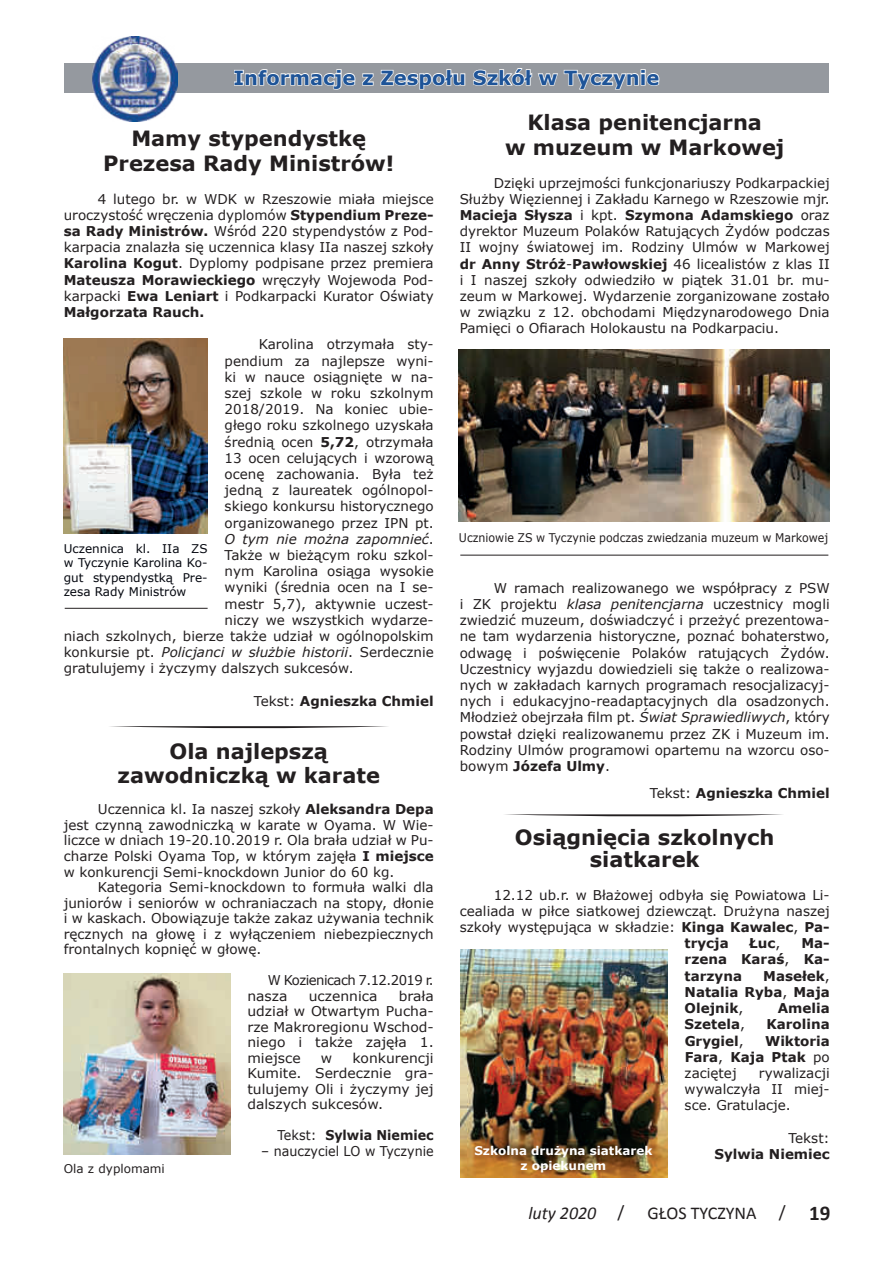
<style>
.page{position:relative;width:893px;height:1263px;background:#fff}
.page>*{position:absolute;margin:0;border:0;box-sizing:border-box;transform-origin:0 0}
.t1{font:700 21px/25.2px "Verdana";color:#231f20;text-align:center}
.t2{font:700 19.5px "Verdana";color:#1e5498}
.t3{font:18px "Calibri";color:#231f20}
.t4{font:italic 18px "Calibri";color:#231f20}
.t5{font:13.5px/16.2px "Verdana";color:#231f20;text-align:justify}
.t6{font:700 13.5px/16.2px "Verdana";color:#231f20;text-align:justify}
.t7{font:italic 13.5px "Verdana";color:#231f20}
.t8{font:13.5px/15.6px "Verdana";letter-spacing:-.04em;color:#231f20}
.t9{font:13.5px "Verdana";color:#231f20;scale:.94 1}
.t10{font:700 13.5px "Verdana";color:#231f20;scale:.94 1}
.t11{font:12px/14.4px "Verdana";color:#04070f;text-align:justify}
.t12{font:12px "Verdana";color:#231f20;scale:.92 1}
.t13{font:700 12px/14.4px "Verdana";color:#fff;text-align:center}
.t14{font:12px "Verdana";color:#231f20}
.s1{font-weight:700}
.s2{font-style:normal}
.s3{font-weight:400}
.s4{font-style:italic}
.s5{font-weight:700;font-size:21px}
</style>
<div class="page">
<img style="left:64px;top:338px;width:143px;height:195px">
<img style="left:459px;top:350px;width:370px;height:171px">
<div style="left:64px;top:63px;width:764px;height:30px;background:#95999f"></div>
<svg style="left:234px;top:69px;width:140px;height:21px"></svg>
<svg style="left:380px;top:69px;width:86px;height:21px"></svg>
<svg style="left:473px;top:68px;width:187px;height:22px"></svg>
<img style="left:93px;top:36px;width:85px;height:85px">
<img style="left:64px;top:974px;width:166px;height:180px">
<img style="left:460px;top:950px;width:208px;height:228px">
<svg style="left:505px;top:814px;width:278px;height:3px"></svg>
<hr style="left:460px;top:555px;width:368px;height:1px;background:#231f20">
<svg style="left:110px;top:726px;width:278px;height:3px"></svg>
<hr style="left:65px;top:608px;width:143px;height:1px;background:#231f20">
<h2 class="t2" style="left:234px;top:64px;width:427px">Informacje z Zespołu Szkół w Tyczynie</h2>
<h1 class="t1" style="left:103px;top:125px;width:293px">Mamy stypendystkę<br>Prezesa Rady Ministrów!</h1>
<p class="t5" style="left:64px;top:190px;width:371px;text-indent:34px">4 lutego br. w WDK w Rzeszowie miała miejsce uroczystość wręczenia dyplomów <span class="s1">Stypendium Preze&shy;sa Rady Ministrów.</span> Wśród 220 stypendystów z Pod&shy;karpacia znalazła się uczennica klasy IIa naszej szkoły <span class="s1">Karolina Kogut</span>. Dyplomy podpisane przez premiera <span class="s1">Mateusza Morawieckiego</span> wręczyły Wojewoda Pod&shy;karpacki <span class="s1">Ewa Leniart</span> i Podkarpacki Kurator Oświaty <span class="s1">Małgorzata Rauch.</span></p>
<p class="t5" style="left:259px;top:336px;width:176px">Karolina otrzymała sty-</p>
<p class="t5" style="left:225px;top:352px;width:211px">pendium za najlepsze wyni-</p>
<p class="t5" style="left:225px;top:369px;width:211px">ki w nauce osiągnięte w na-</p>
<p class="t5" style="left:225px;top:385px;width:211px">szej szkole w roku szkolnym</p>
<p class="t5" style="left:225px;top:401px;width:211px">2018/2019. Na koniec ubie-</p>
<p class="t5" style="left:225px;top:417px;width:211px">głego roku szkolnego uzyskała</p>
<p class="t5" style="left:225px;top:433px;width:211px">średnią ocen <span class="s1">5,72</span>, otrzymała</p>
<p class="t5" style="left:225px;top:450px;width:211px">13 ocen celujących i wzorową</p>
<p class="t5" style="left:225px;top:466px;width:211px">ocenę zachowania. Była też</p>
<p class="t5" style="left:225px;top:482px;width:211px">jedną z laureatek ogólnopol-</p>
<p class="t5" style="left:225px;top:498px;width:211px">skiego konkursu historycznego</p>
<p class="t5" style="left:225px;top:514px;width:211px">organizowanego przez IPN pt.</p>
<p class="t7" style="left:225px;top:530px;width:211px">O tym nie można zapomnieć<span class="s2">.</span></p>
<p class="t5" style="left:225px;top:547px;width:211px">Także w bieżącym roku szkol-</p>
<p class="t5" style="left:225px;top:563px;width:211px">nym Karolina osiąga wysokie</p>
<p class="t5" style="left:225px;top:579px;width:211px">wyniki (średnia ocen na I se-</p>
<p class="t5" style="left:225px;top:595px;width:211px">mestr 5,7), aktywnie uczest-</p>
<p class="t5" style="left:225px;top:612px;width:211px">niczy we wszystkich wydarze-</p>
<p class="t5" style="left:64px;top:628px;width:371px">niach szkolnych, bierze także udział w ogólnopolskim</p>
<p class="t7" style="left:64px;top:643px;width:371px"><span class="s2">konkursie pt.</span> Policjanci w służbie historii<span class="s2">. Serdecznie</span></p>
<p class="t5" style="left:64px;top:660px;width:291px">gratulujemy i życzymy dalszych sukcesów.</p>
<p class="t6" style="left:254px;top:692px;width:181px"><span class="s3">Tekst:</span> Agnieszka Chmiel</p>
<p class="t11" style="left:64px;top:541px;width:145px">Uczennica kl. IIa ZS w Tyczynie Karolina Ko&shy;gut stypendystką Pre&shy;zesa Rady Ministrów</p>
<h1 class="t1" style="left:118px;top:739px;width:264px;line-height:24.2px">Ola najlepszą zawodniczką w karate</h1>
<p class="t5" style="left:64px;top:801px;width:371px;line-height:15.5px;text-indent:34px">Uczennica kl. Ia naszej szkoły <span class="s1">Aleksandra Depa </span>jest czynną zawodniczką w karate w Oyama. W Wie&shy;liczce w dniach 19-20.10.2019 r. Ola brała udział w Pu&shy;charze Polski Oyama Top, w którym zajęła <span class="s1">I miejsce </span>w konkurencji Semi-knockdown Junior do 60 kg.</p>
<p class="t5" style="left:64px;top:879px;width:371px;line-height:15.5px;text-indent:34px">Kategoria Semi-knockdown to formuła walki dla juniorów i seniorów w ochraniaczach na stopy, dłonie i w kaskach. Obowiązuje także zakaz używania technik ręcznych na głowę i z wyłączeniem niebezpiecznych frontalnych kopnięć w głowę.</p>
<p class="t8" style="left:247px;top:972px;width:188px;text-indent:20px">W Kozienicach 7.12.2019 r. nasza</p>
<p class="t5" style="left:247px;top:988px;width:188px;line-height:15.5px;text-indent:151px">brała udział w Otwartym Pucha&shy;rze Makroregionu Wschod&shy;niego i także zajęła 1. miejsce</p>
<p class="t5" style="left:309px;top:987px;width:70px">uczennica</p>
<p class="t5" style="left:247px;top:1050px;width:188px;line-height:15.5px;text-indent:105px">konkurencji Kumite. Serdecznie gra&shy;tulujemy Oli i życzymy jej dalszych sukcesów.</p>
<p class="t10" style="left:277px;top:1126px;width:168px"><span class="s3">Tekst:</span> Sylwia Niemiec</p>
<p class="t9" style="left:261px;top:1142px;width:185px">– nauczyciel LO w Tyczynie</p>
<p class="t5" style="left:321px;top:1050px;width:13px">w</p>
<p class="t14" style="left:64px;top:1161px;width:103px">Ola z dyplomami</p>
<h1 class="t1" style="left:505px;top:109px;width:281px">Klasa penitencjarna<br>w muzeum w Markowej</h1>
<p class="t5" style="left:460px;top:174px;width:371px;text-indent:34px">Dzięki uprzejmości funkcjonariuszy Podkarpackiej Służby Więziennej i Zakładu Karnego w Rzeszowie mjr.<br><span class="s1">Macieja Słysza</span> i kpt. <span class="s1">Szymona Adamskiego</span> oraz dyrektor Muzeum Polaków Ratujących Żydów podczas II wojny światowej im. Rodziny Ulmów w Markowej <span class="s1">dr Anny Stróż</span>-<span class="s1">Pawłowskiej</span> 46 licealistów z klas II i I naszej szkoły odwiedziło w piątek 31.01 br. mu&shy;zeum w Markowej. Wydarzenie zorganizowane zostało w związku z 12. obchodami Międzynarodowego Dnia Pamięci o Ofiarach Holokaustu na Podkarpaciu.</p>
<p class="t12" style="left:459px;top:529px;width:403px">Uczniowie ZS w Tyczynie podczas zwiedzania muzeum w Markowej</p>
<p class="t5" style="left:460px;top:579px;width:371px;text-indent:34px">W ramach realizowanego we współpracy z PSW i ZK projektu <span class="s4">klasa penitencjarna</span> uczestnicy mogli zwiedzić muzeum, doświadczyć i przeżyć prezentowa&shy;ne tam wydarzenia historyczne, poznać bohaterstwo, odwagę i poświęcenie Polaków ratujących Żydów.<br>Uczestnicy wyjazdu dowiedzieli się także o realizowa&shy;nych w zakładach karnych programach resocjalizacyj&shy;nych i edukacyjno-readaptacyjnych dla osadzonych.<br>Młodzież obejrzała film pt. <span class="s4">Świat Sprawiedliwych</span>, który powstał dzięki realizowanemu przez ZK i Muzeum im.<br>Rodziny Ulmów programowi opartemu na wzorcu oso&shy;bowym <span class="s1">Józefa Ulmy</span>.</p>
<p class="t6" style="left:650px;top:785px;width:181px"><span class="s3">Tekst:</span> Agnieszka Chmiel</p>
<h1 class="t1" style="left:515px;top:825px;width:261px;line-height:22.6px">Osiągnięcia szkolnych siatkarek</h1>
<p class="t5" style="left:494px;top:886px;width:337px">12.12 ub.r. w Błażowej odbyła się Powiatowa Li-</p>
<p class="t5" style="left:460px;top:903px;width:371px">cealiada w piłce siatkowej dziewcząt. Drużyna naszej</p>
<p class="t5" style="left:460px;top:919px;width:371px">szkoły występująca w składzie: <span class="s1">Kinga Kawalec</span>, <span class="s1">Pa-</span></p>
<p class="t6" style="left:685px;top:935px;width:46px">trycja</p>
<p class="t6" style="left:749px;top:935px;width:33px">Łuc<span class="s3">,</span></p>
<p class="t6" style="left:685px;top:935px;width:147px;text-indent:117px">Ma&shy;rzena Karaś<span class="s3">,</span> Ka&shy;tarzyna</p>
<p class="t6" style="left:685px;top:967px;width:147px;text-indent:79px">Masełek<span class="s3">, </span>Natalia Ryba<span class="s3">,</span> Maja Olejnik<span class="s3">,</span></p>
<p class="t6" style="left:778px;top:1000px;width:53px">Amelia</p>
<p class="t13" style="left:474px;top:1143px;width:180px">Szkolna drużyna siatkarek z opiekunem</p>
<p class="t6" style="left:685px;top:1016px;width:62px">Szetela<span class="s3">,</span></p>
<p class="t6" style="left:766px;top:1016px;width:65px">Karolina</p>
<p class="t6" style="left:685px;top:1032px;width:60px">Grygiel<span class="s3">,</span></p>
<p class="t6" style="left:685px;top:1032px;width:147px;text-indent:80px">Wiktoria Fara<span class="s3">,</span> Kaja Ptak <span class="s3">po zaciętej</span></p>
<p class="t5" style="left:685px;top:1065px;width:147px;text-indent:74px">rywalizacji wywalczyła II miej&shy;sce. Gratulacje.</p>
<p class="t5" style="left:788px;top:1129px;width:43px">Tekst:</p>
<p class="t6" style="left:714px;top:1145px;width:117px">Sylwia Niemiec</p>
<h3 class="t4" style="left:528px;top:1207px;width:98px">luty 2020 <span class="s2">/</span></h3>
<h3 class="t3" style="left:647px;top:1201px;width:184px">GŁOS TYCZYNA / <span class="s5">19</span></h3>
</div>
